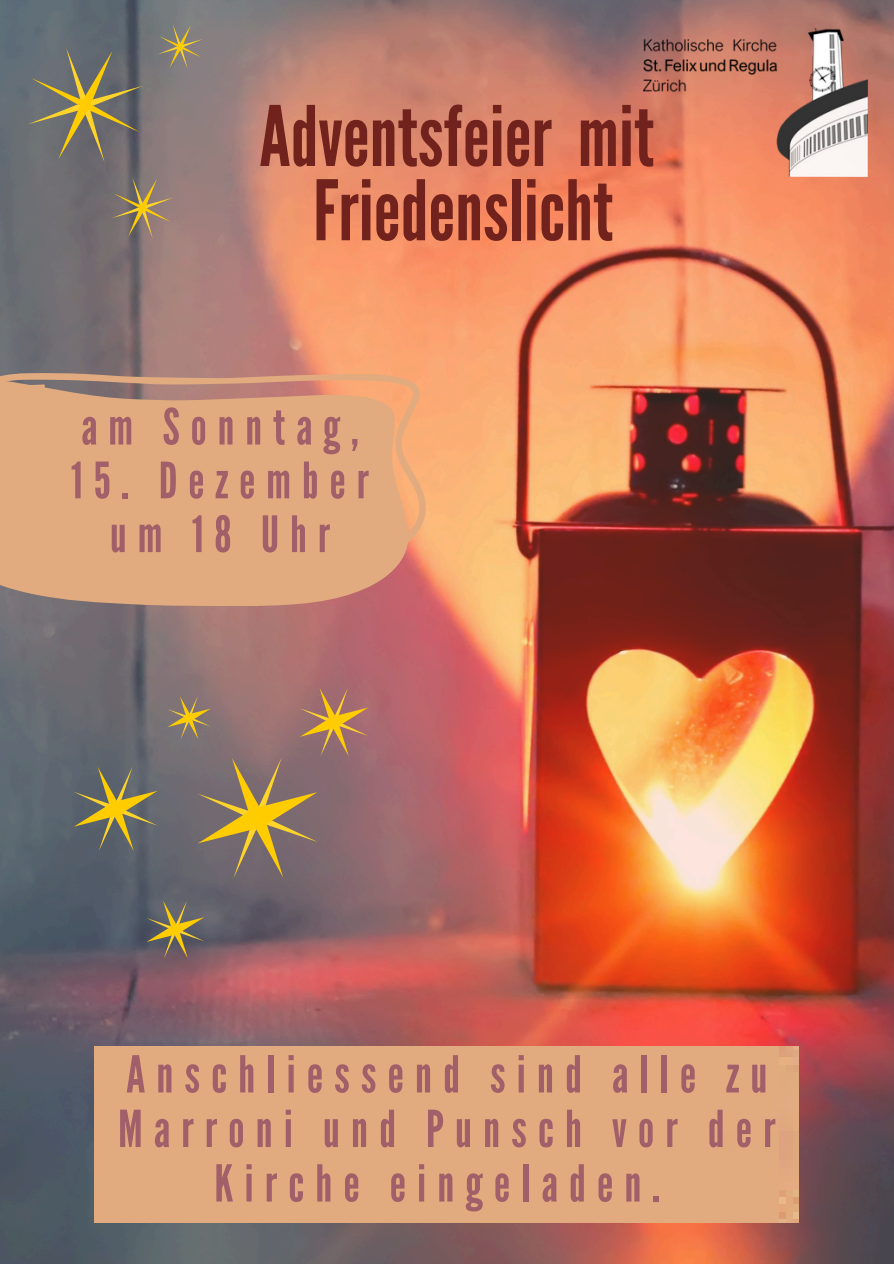
<style>
.page{position:relative;width:894px;height:1264px;background:#fff}
.page>*{position:absolute;margin:0;border:0;box-sizing:border-box;transform-origin:0 0}
.t1{font:83.1px/74.2px "League Gothic";color:#71221c;text-align:center}
.t2{font:50.7px/54.4px "League Gothic";letter-spacing:.215em;color:#a15f69;text-align:center}
.t3{font:49.95px/53.7px "League Gothic";letter-spacing:.215em;color:#a15f69;text-align:center}
</style>
<div class="page">
<img style="left:0;top:0;width:893px;height:1263px">
<img style="left:643px;top:28px;width:224px;height:149px">
<svg style="left:71px;top:765px;width:89px;height:87px;background:#76755c"></svg>
<svg style="left:145px;top:899px;width:61px;height:60px;background:#796f59"></svg>
<svg style="left:166px;top:686px;width:204px;height:194px;background:#8f7567"></svg>
<svg style="left:27px;top:47px;width:117px;height:117px;background:#787565"></svg>
<svg style="left:157px;top:24px;width:46px;height:46px;background:#8e8672"></svg>
<svg style="left:111px;top:176px;width:63px;height:63px;background:#917e6a"></svg>
<svg style="left:0;top:587px;width:410px;height:20px;background:#c8947a"></svg>
<svg style="left:0;top:372px;width:431px;height:215px;background:#dea77d"></svg>
<div style="left:95px;top:1046px;width:703px;height:176px;background:#e1ab7f"></div>
<p class="t1" style="left:259px;top:101px;width:396px">Adventsfeier mit<br>Friedenslicht</p>
<h1 class="t3" style="left:81px;top:401px;width:279px">am Sonntag,</h1>
<h1 class="t3" style="left:71px;top:454px;width:299px">15. Dezember um 18 Uhr</h1>
<p class="t2" style="left:118px;top:1048px;width:658px">Anschliessend sind alle zu<br>Marroni und Punsch vor der<br>Kirche eingeladen.</p>
</div>
